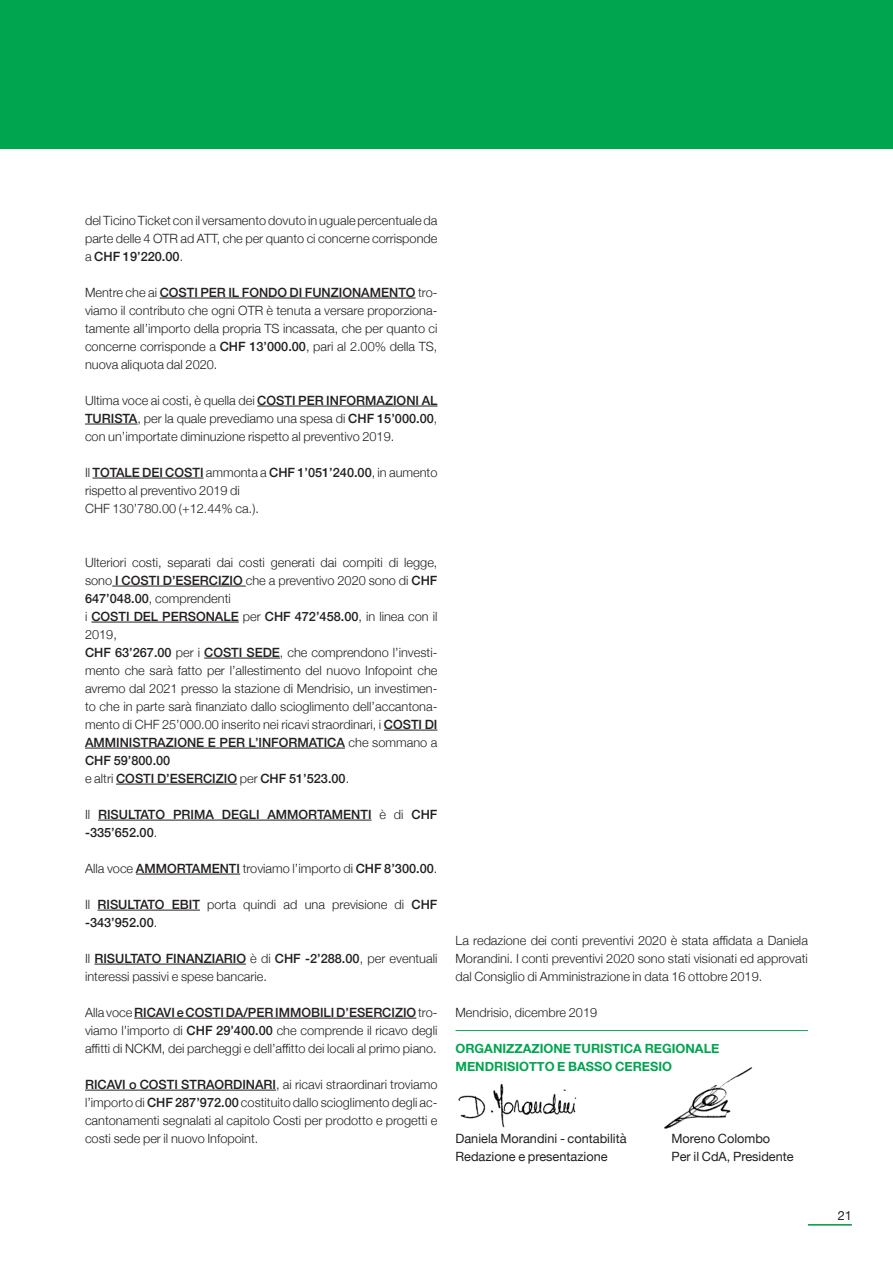
<style>
.page{position:relative;width:893px;height:1263px;background:#fff}
.page>*{position:absolute;margin:0;border:0;box-sizing:border-box;transform-origin:0 0}
.t1{font:300 12.75px/18px "Helvetica Neue";color:#231f20;text-align:justify}
.t2{font:500 12.75px/18px "Helvetica Neue";color:#231f20}
.t3{font:12.75px "Helvetica Neue";color:#231f20}
.t4{font:700 12.75px "Helvetica Neue";color:#00a54f}
.s1{font-weight:500}
.s2{font-weight:300}
</style>
<div class="page">
<div style="left:0;top:0;width:893px;height:149px;background:#00a54f"></div>
<hr style="left:808px;top:1224px;width:44px;height:1px;background:#009640">
<img style="left:664px;top:1067px;width:89px;height:62px">
<img style="left:458px;top:1083px;width:119px;height:45px">
<hr style="left:160px;top:298px;width:256px;height:1px;background:#231f20">
<hr style="left:257px;top:406px;width:180px;height:1px;background:#231f20">
<hr style="left:85px;top:424px;width:52px;height:1px;background:#231f20">
<hr style="left:92px;top:478px;width:112px;height:1px;background:#231f20">
<hr style="left:112px;top:586px;width:134px;height:1px;background:#231f20">
<hr style="left:91px;top:622px;width:148px;height:1px;background:#231f20">
<hr style="left:204px;top:658px;width:76px;height:1px;background:#231f20">
<hr style="left:384px;top:730px;width:53px;height:1px;background:#231f20">
<hr style="left:85px;top:748px;width:260px;height:1px;background:#231f20">
<hr style="left:116px;top:784px;width:121px;height:1px;background:#231f20">
<hr style="left:98px;top:820px;width:274px;height:1px;background:#231f20">
<hr style="left:136px;top:874px;width:104px;height:1px;background:#231f20">
<hr style="left:97px;top:910px;width:103px;height:1px;background:#231f20">
<hr style="left:94px;top:964px;width:152px;height:1px;background:#231f20">
<hr style="left:134px;top:1018px;width:282px;height:1px;background:#231f20">
<hr style="left:85px;top:1090px;width:191px;height:1px;background:#231f20">
<hr style="left:455px;top:1030px;width:353px;height:1px;background:#00a54f">
<p class="t1" style="left:85px;top:211px;width:354px">del Ticino Ticket con il versamento dovuto in uguale percentuale da parte delle 4 OTR ad ATT, che per quanto ci concerne corrisponde a <span class="s1">CHF 19’220.00</span>.</p>
<p class="t1" style="left:85px;top:283px;width:354px">Mentre che ai <span class="s1">COSTI PER IL FONDO DI FUNZIONAMENTO</span> tro&shy;viamo il contributo che ogni OTR è tenuta a versare proporziona&shy;tamente all’importo della propria TS incassata, che per quanto ci concerne corrisponde a <span class="s1">CHF 13’000.00</span>, pari al 2.00% della TS, nuova aliquota dal 2020.</p>
<p class="t1" style="left:85px;top:391px;width:354px">Ultima voce ai costi, è quella dei <span class="s1">COSTI PER INFORMAZIONI AL TURISTA</span>, per la quale prevediamo una spesa di <span class="s1">CHF 15’000.00</span>, con un’importate diminuzione rispetto al preventivo 2019.</p>
<p class="t1" style="left:85px;top:463px;width:354px">Il <span class="s1">TOTALE DEI COSTI</span> ammonta a <span class="s1">CHF 1’051’240.00</span>, in aumento rispetto al preventivo 2019 di</p>
<p class="t1" style="left:85px;top:499px;width:175px">CHF 130’780.00 (+12.44% ca.).</p>
<p class="t1" style="left:85px;top:553px;width:354px">Ulteriori costi, separati dai costi generati dai compiti di legge, sono <span class="s1">I COSTI D’ESERCIZIO</span> che a preventivo 2020 sono di <span class="s1">CHF 647’048.00</span>, comprendenti</p>
<p class="t2" style="left:85px;top:606px;width:354px"><span class="s2">i</span> COSTI DEL PERSONALE <span class="s2">per</span> CHF 472’458.00<span class="s2">, in linea con il<br>2019,</span></p>
<p class="t1" style="left:85px;top:643px;width:354px"><span class="s1">CHF 63’267.00</span> per i <span class="s1">COSTI SEDE</span>, che comprendono l’investi&shy;mento che sarà fatto per l’allestimento del nuovo Infopoint che avremo dal 2021 presso la stazione di Mendrisio, un investimen&shy;to che in parte sarà finanziato dallo scioglimento dell’accantona&shy;mento di CHF 25’000.00 inserito nei ricavi straordinari, i <span class="s1">COSTI DI AMMINISTRAZIONE E PER L’INFORMATICA</span> che sommano a <span class="s1">CHF 59’800.00</span></p>
<p class="t2" style="left:85px;top:768px;width:266px"><span class="s2">e altri</span> COSTI D’ESERCIZIO <span class="s2">per</span> CHF 51’523.00<span class="s2">.</span></p>
<p class="t2" style="left:85px;top:804px;width:354px"><span class="s2">Il</span> RISULTATO PRIMA DEGLI AMMORTAMENTI <span class="s2">è di</span> CHF -335’652.00<span class="s2">.</span></p>
<p class="t1" style="left:85px;top:859px;width:354px">Alla voce <span class="s1">AMMORTAMENTI</span> troviamo l’importo di <span class="s1">CHF 8’300.00</span>.</p>
<p class="t1" style="left:85px;top:895px;width:354px">Il <span class="s1">RISULTATO EBIT</span> porta quindi ad una previsione di <span class="s1">CHF -343’952.00</span>.</p>
<p class="t1" style="left:85px;top:949px;width:354px">Il <span class="s1">RISULTATO FINANZIARIO</span> è di <span class="s1">CHF -2’288.00</span>, per eventuali interessi passivi e spese bancarie.</p>
<p class="t1" style="left:85px;top:1003px;width:354px">Alla voce <span class="s1">RICAVI e COSTI DA/PER IMMOBILI D’ESERCIZIO</span> tro&shy;viamo l’importo di <span class="s1">CHF 29’400.00</span> che comprende il ricavo degli affitti di NCKM, dei parcheggi e dell’affitto dei locali al primo piano.</p>
<p class="t1" style="left:85px;top:1075px;width:354px"><span class="s1">RICAVI o COSTI STRAORDINARI</span>, ai ricavi straordinari troviamo l’importo di <span class="s1">CHF 287’972.00</span> costituito dallo scioglimento degli ac&shy;cantonamenti segnalati al capitolo Costi per prodotto e progetti e costi sede per il nuovo Infopoint.</p>
<p class="t1" style="left:455px;top:930px;width:354px">La redazione dei conti preventivi 2020 è stata affidata a Daniela Morandini. I conti preventivi 2020 sono stati visionati ed approvati dal Consiglio di Amministrazione in data 16 ottobre 2019.</p>
<p class="t1" style="left:455px;top:1002px;width:143px">Mendrisio, dicembre 2019</p>
<p class="t4" style="left:455px;top:1038px;width:266px">ORGANIZZAZIONE TURISTICA REGIONALE</p>
<p class="t4" style="left:455px;top:1056px;width:218px">MENDRISIOTTO E BASSO CERESIO</p>
<p class="t3" style="left:455px;top:1129px;width:173px">Daniela Morandini - contabilità</p>
<p class="t3" style="left:671px;top:1129px;width:100px">Moreno Colombo</p>
<p class="t3" style="left:455px;top:1147px;width:154px">Redazione e presentazione</p>
<p class="t3" style="left:671px;top:1147px;width:124px">Per il CdA, Presidente</p>
<p class="t3" style="left:838px;top:1206px;width:16px">21</p>
</div>
